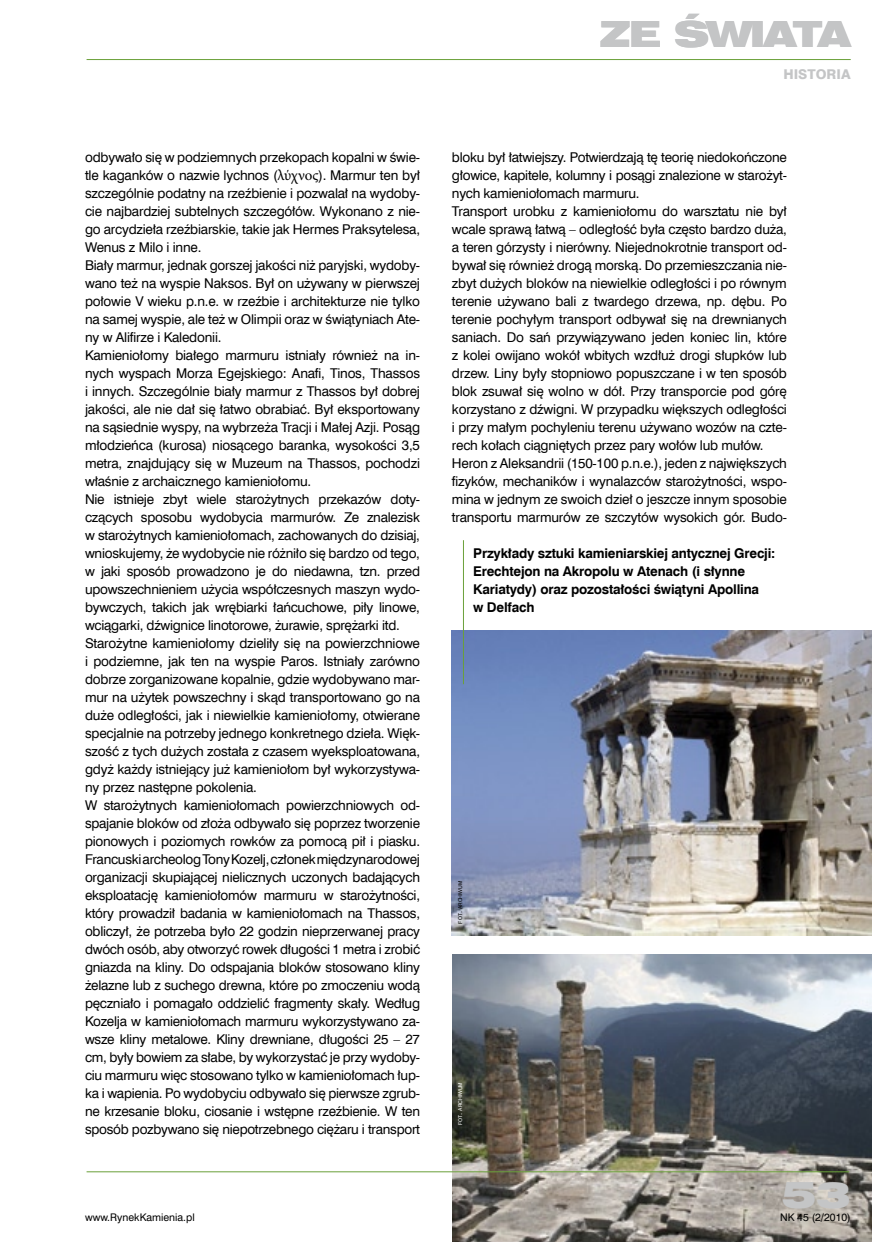
<style>
.page{position:relative;width:872px;height:1242px;background:#fff}
.page>*{position:absolute;margin:0;border:0;box-sizing:border-box;transform-origin:0 0}
.t1{font:36px "Swis 721 Blk Ex EU";letter-spacing:-.05em;color:#c4c5c6}
.t2{font:13.5px/18px "Swis 721 EU";letter-spacing:-.015em;color:#000}
.t3{font:700 13.5px/18px "Swis 721 EU";letter-spacing:-.015em;color:#000}
.t4{font:13.5px "Swis 721 Hv EU";color:#c4c5c6}
.t5{font:10.5px "Swis 721 EU";color:#000}
.t6{font:5.25px "Swis 721 EU";color:#000}
.t7{font:5.25px "Swis 721 EU";color:#fff}
.s1{font-family:"Minion Pro";font-size:15px}
.s2{font-size:7.5px}
</style>
<div class="page">
<hr style="left:87px;top:1171px;width:762px;height:1px;background:#6aa039">
<hr style="left:87px;top:59px;width:763px;height:1px;background:#6aa039">
<img style="left:452px;top:954px;width:420px;height:288px">
<img style="left:452px;top:630px;width:420px;height:306px">
<hr style="left:463px;top:540px;width:1px;height:144px;background:#6aa039">
<hr style="left:452px;top:1171px;width:397px;height:1px;background:#6aa039">
<h1 class="t1" style="left:600px;top:13px;width:252px">ZE ŚWIATA</h1>
<p class="t4" style="left:783px;top:66px;width:69px">HISTORIA</p>
<p class="t2" style="left:85px;top:149px;width:336px">odbywało się w podziemnych przekopach kopalni w świe&shy;tle kaganków o nazwie lychnos (<span class="s1">λύχνοϚ</span>). Marmur ten był szczególnie podatny na rzeźbienie i pozwalał na wydoby&shy;cie najbardziej subtelnych szczegółów. Wykonano z nie&shy;go arcydzieła rzeźbiarskie, takie jak Hermes Praksytelesa, Wenus z Milo i inne.<br>Biały marmur, jednak gorszej jakości niż paryjski, wydoby&shy;wano też na wyspie Naksos. Był on używany w pierwszej połowie V wieku p.n.e. w rzeźbie i architekturze nie tylko na samej wyspie, ale też w Olimpii oraz w świątyniach Ate&shy;ny w Alifirze i Kaledonii.<br>Kamieniołomy białego marmuru istniały również na in&shy;nych wyspach Morza Egejskiego: Anafi, Tinos, Thassos i innych. Szczególnie biały marmur z Thassos był dobrej jakości, ale nie dał się łatwo obrabiać. Był eksportowany na sąsiednie wyspy, na wybrzeża Tracji i Małej Azji. Posąg młodzieńca (kurosa) niosącego baranka, wysokości 3,5 metra, znajdujący się w Muzeum na Thassos, pochodzi właśnie z archaicznego kamieniołomu.<br>Nie istnieje zbyt wiele starożytnych przekazów doty&shy;czących sposobu wydobycia marmurów. Ze znalezisk w starożytnych kamieniołomach, zachowanych do dzisiaj, wnioskujemy, że wydobycie nie różniło się bardzo od tego, w jaki sposób prowadzono je do niedawna, tzn. przed upowszechnieniem użycia współczesnych maszyn wydo&shy;bywczych, takich jak wrębiarki łańcuchowe, piły linowe, wciągarki, dźwignice linotorowe, żurawie, sprężarki itd.<br>Starożytne kamieniołomy dzieliły się na powierzchniowe i podziemne, jak ten na wyspie Paros. Istniały zarówno dobrze zorganizowane kopalnie, gdzie wydobywano mar&shy;mur na użytek powszechny i skąd transportowano go na duże odległości, jak i niewielkie kamieniołomy, otwierane specjalnie na potrzeby jednego konkretnego dzieła. Więk&shy;szość z tych dużych została z czasem wyeksploatowana, gdyż każdy istniejący już kamieniołom był wykorzystywa&shy;ny przez następne pokolenia.<br>W starożytnych kamieniołomach powierzchniowych od&shy;spajanie bloków od złoża odbywało się poprzez tworzenie pionowych i poziomych rowków za pomocą pił i piasku.<br>Francuski archeolog Tony Kozelj, członek międzynarodowej organizacji skupiającej nielicznych uczonych badających eksploatację kamieniołomów marmuru w starożytności, który prowadził badania w kamieniołomach na Thassos, obliczył, że potrzeba było 22 godzin nieprzerwanej pracy dwóch osób, aby otworzyć rowek długości 1 metra i zrobić gniazda na kliny. Do odspajania bloków stosowano kliny żelazne lub z suchego drewna, które po zmoczeniu wodą pęczniało i pomagało oddzielić fragmenty skały. Według Kozelja w kamieniołomach marmuru wykorzystywano za&shy;wsze kliny metalowe. Kliny drewniane, długości 25 – 27 cm, były bowiem za słabe, by wykorzystać je przy wydoby&shy;ciu marmuru więc stosowano tylko w kamieniołomach łup&shy;ka i wapienia. Po wydobyciu odbywało się pierwsze zgrub&shy;ne krzesanie bloku, ciosanie i wstępne rzeźbienie. W ten sposób pozbywano się niepotrzebnego ciężaru i transport</p>
<p class="t2" style="left:452px;top:149px;width:336px">bloku był łatwiejszy. Potwierdzają tę teorię niedokończone głowice, kapitele, kolumny i posągi znalezione w starożyt&shy;nych kamieniołomach marmuru.<br>Transport urobku z kamieniołomu do warsztatu nie był wcale sprawą łatwą – odległość była często bardzo duża, a teren górzysty i nierówny. Niejednokrotnie transport od&shy;bywał się również drogą morską. Do przemieszczania nie&shy;zbyt dużych bloków na niewielkie odległości i po równym terenie używano bali z twardego drzewa, np. dębu. Po terenie pochyłym transport odbywał się na drewnianych saniach. Do sań przywiązywano jeden koniec lin, które z kolei owijano wokół wbitych wzdłuż drogi słupków lub drzew. Liny były stopniowo popuszczane i w ten sposób blok zsuwał się wolno w dół. Przy transporcie pod górę korzystano z dźwigni. W przypadku większych odległości i przy małym pochyleniu terenu używano wozów na czte&shy;rech kołach ciągniętych przez pary wołów lub mułów.<br>Heron z Aleksandrii (150-100 p.n.e.), jeden z największych fizyków, mechaników i wynalazców starożytności, wspo&shy;mina w jednym ze swoich dzieł o jeszcze innym sposobie transportu marmurów ze szczytów wysokich gór. Budo-</p>
<p class="t3" style="left:473px;top:545px;width:303px">Przykłady sztuki kamieniarskiej antycznej Grecji:<br>Erechtejon na Akropolu w Atenach (i słynne Kariatydy) oraz pozostałości świątyni Apollina<br>w Delfach</p>
<p class="t6" style="left:457px;top:923px;width:44px;rotate:-90deg">fot<span class="s2">.</span> archiwum</p>
<p class="t7" style="left:457px;top:1125px;width:44px;rotate:-90deg">fot<span class="s2">.</span> archiwum</p>
<p class="t5" style="left:85px;top:1210px;width:111px">www.RynekKamienia.pl</p>
<h1 class="t1" style="left:782px;top:1173px;width:70px">53</h1>
<p class="t5" style="left:780px;top:1210px;width:72px">NK 45 (2/2010)</p>
</div>
